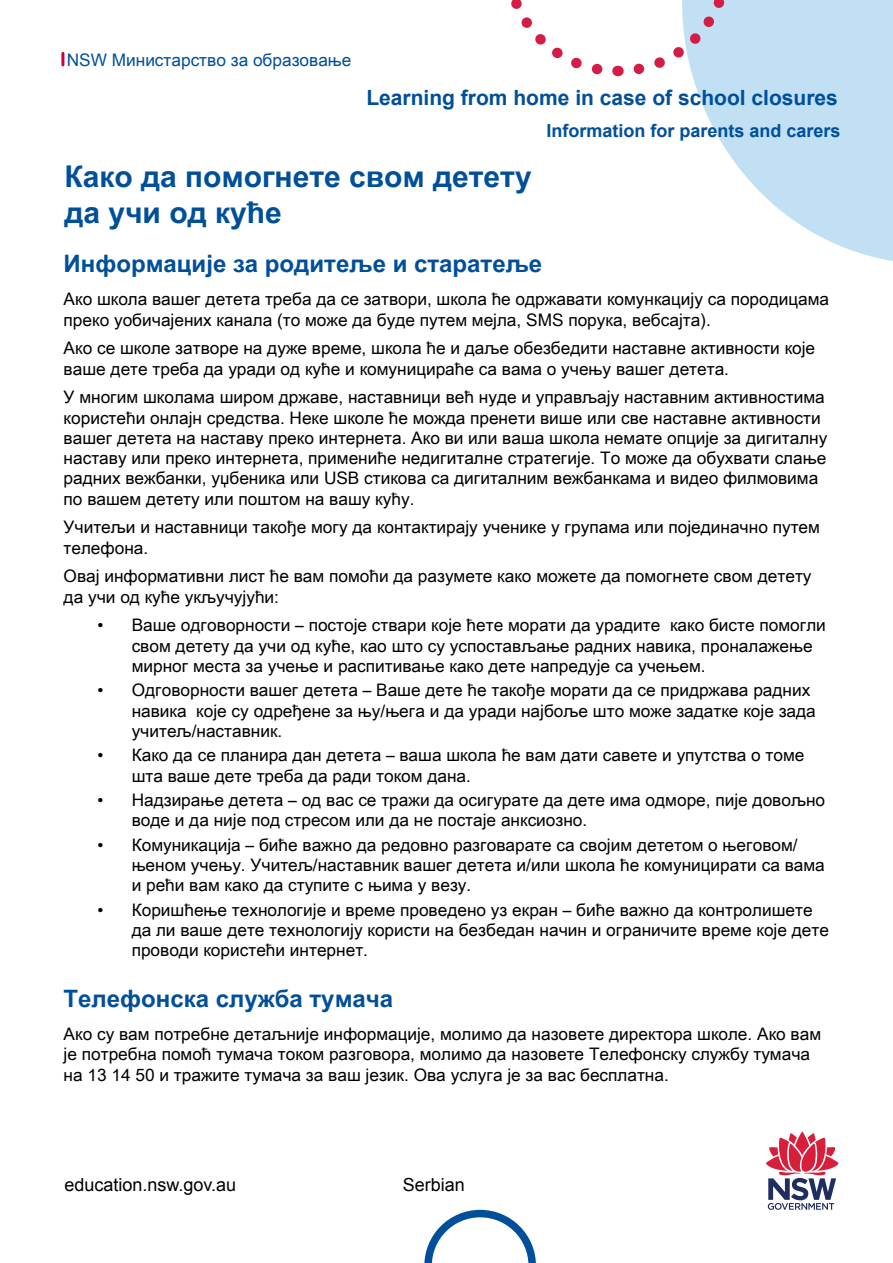
<style>
.page{position:relative;width:893px;height:1263px;background:#fff}
.page>*{position:absolute;margin:0;border:0;box-sizing:border-box;transform-origin:0 0}
.t1{font:700 30px/36px "Arial Unicode MS";color:#004f9a}
.t2{font:700 24px "Arial Unicode MS";color:#004f9a}
.t3{font:700 21px "Arial";color:#004f9a}
.t4{font:700 18px "Arial";color:#004f9a}
.t5{font:18px "Arial";color:#000}
.Body{font:17.25px/20.2px "Arial Unicode MS";color:#000}
.L1{font:17.25px "Arial Unicode MS";color:#004f9a}
</style>
<div class="page">
<svg style="left:618px;top:0;width:275px;height:261px;fill:#c1e0f4"></svg>
<svg style="left:61px;top:53px;width:3px;height:12px"></svg>
<svg style="left:766px;top:1131px;width:73px;height:79px"></svg>
<svg style="left:511px;top:0;width:107px;height:77px"></svg>
<svg style="left:626px;top:0;width:112px;height:81px"></svg>
<svg style="left:424px;top:1210px;width:112px;height:53px"></svg>
<p class="L1" style="left:67px;top:47px;width:286px">NSW Министарство за образовање</p>
<p class="t3" style="left:366px;top:83px;width:473px">Learning from home in case of school closures</p>
<p class="t4" style="left:546px;top:119px;width:296px">Information for parents and carers</p>
<h1 class="t1" style="left:64px;top:160px;width:469px">Како да помогнете свом детету да учи од куће</h1>
<h2 class="t2" style="left:64px;top:246px;width:480px">Информације за родитеље и старатеље</h2>
<p class="Body" style="left:64px;top:289px;width:767px">Ако школа вашег детета треба да се затвори, школа ће одржавати комункацију са породицама преко уобичајених канала (то може да буде путем мејла, SMS порука, вебсајта).</p>
<p class="Body" style="left:64px;top:338px;width:753px">Ако се школе затворе на дуже време, школа ће и даље обезбедити наставне активности које ваше дете треба да уради од куће и комуницираће са вама о учењу вашег детета.</p>
<p class="Body" style="left:64px;top:387px;width:765px">У многим школама широм државе, наставници већ нуде и управљају наставним активностима користећи онлајн средства. Неке школе ће можда пренети више или све наставне активности вашег детета на наставу преко интернета. Ако ви или ваша школа немате опције за дигиталну наставу или преко интернета, примениће недигиталне стратегије. То може да обухвати слање радних вежбанки, уџбеника или USB стикова са дигиталним вежбанкама и видео филмовима по вашем детету или поштом на вашу кућу.</p>
<p class="Body" style="left:64px;top:517px;width:758px">Учитељи и наставници такође могу да контактирају ученике у групама или појединачно путем телефона.</p>
<p class="Body" style="left:64px;top:566px;width:749px">Овај информативни лист ће вам помоћи да разумете како можете да помогнете свом детету да учи од куће укључујући:</p>
<p class="Body" style="left:132px;top:615px;width:696px;text-indent:-34px">• Ваше одговорности – постоје ствари које ћете морати да урадите како бисте помогли свом детету да учи од куће, као што су успостављање радних навика, проналажење мирног места за учење и распитивање како дете напредује са учењем.</p>
<p class="Body" style="left:132px;top:680px;width:686px;text-indent:-34px">• Одговорности вашег детета – Ваше дете ће такође морати да се придржава радних навика које су одређене за њу/њега и да уради најбоље што може задатке које зада учитељ/наставник.</p>
<p class="Body" style="left:132px;top:745px;width:674px;text-indent:-34px">• Како да се планира дан детета – ваша школа ће вам дати савете и упутства о томе шта ваше дете треба да ради током дана.</p>
<p class="Body" style="left:132px;top:790px;width:695px;text-indent:-34px">• Надзирање детета – од вас се тражи да осигурате да дете има одморе, пије довољно воде и да није под стресом или да не постаје анксиозно.</p>
<p class="Body" style="left:132px;top:834px;width:695px;text-indent:-34px">• Комуникација – биће важно да редовно разговарате са својим дететом о његовом/ њеном учењу. Учитељ/наставник вашег детета и/или школа ће комуницирати са вама и рећи вам како да ступите с њима у везу.</p>
<p class="Body" style="left:132px;top:899px;width:699px;text-indent:-34px">• Коришћење технологије и време проведено уз екран – биће важно да контролишете да ли ваше дете технологију користи на безбедан начин и ограничите време које дете проводи користећи интернет.</p>
<h2 class="t2" style="left:64px;top:981px;width:331px">Телефонска служба тумача</h2>
<p class="Body" style="left:64px;top:1024px;width:759px">Ако су вам потребне детаљније информације, молимо да назовете директора школе. Ако вам је потребна помоћ тумача током разговора, молимо да назовете Телефонску службу тумача на 13 14 50 и тражите тумача за ваш језик. Ова услуга је за вас бесплатна.</p>
<p class="t5" style="left:64px;top:1173px;width:173px">education.nsw.gov.au</p>
<p class="t5" style="left:403px;top:1173px;width:64px">Serbian</p>
</div>
